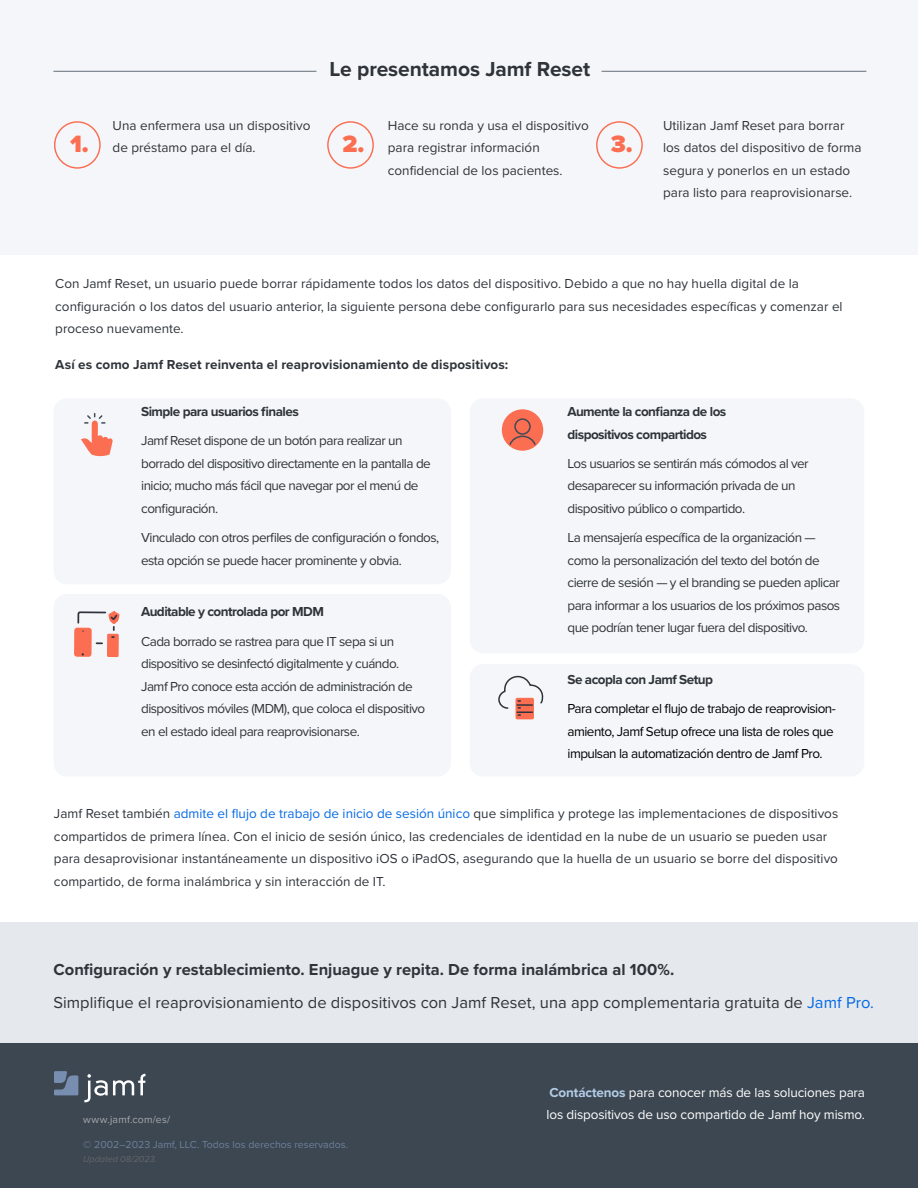
<style>
.page{position:relative;width:918px;height:1188px;background:#fff}
.page>*{position:absolute;margin:0;border:0;box-sizing:border-box;transform-origin:0 0}
.t1{font:900 24.45px "Proxima Nova";color:#fb6e51}
.t2{font:700 21px "Proxima Nova";letter-spacing:-.005em;color:#2f343a}
.t3{font:16.5px/33.3px "Proxima Nova";letter-spacing:.005em;color:#2f343a}
.t4{font:13.5px/22.5px "Proxima Nova";color:#2f343a}
.t5{font:13.5px/22.5px "Proxima Nova";letter-spacing:-.04em;color:#2f343a}
.t6{font:13.5px/22.5px "Proxima Nova";letter-spacing:-.04em;color:#000}
.t7{font:700 13.5px/22.5px "Proxima Nova";letter-spacing:-.04em;color:#2f343a}
.t8{font:13.5px/22.5px "Proxima Nova";letter-spacing:-.01em;color:#fff}
.t9{font:700 13.5px "Proxima Nova";letter-spacing:.01em;color:#2f343a}
.t10{font:10.5px "Proxima Nova";color:#788eb1}
.t11{font:10.5px "Proxima Nova";letter-spacing:.02em;color:#a7a9ac}
.t12{font:italic 9px "Proxima Nova";color:#6d6e71}
.s1{color:#056ae6}
.s2{font-weight:700}
.s3{font-weight:700;color:#b3cce6}
</style>
<div class="page">
<div style="left:53px;top:398px;width:398px;height:186px;background:#f4f6f9;border-radius:14px"></div>
<div style="left:470px;top:398px;width:394px;height:255px;background:#f4f6f9;border-radius:14px"></div>
<div style="left:470px;top:664px;width:394px;height:113px;background:#f4f6f9;border-radius:14px"></div>
<div style="left:53px;top:594px;width:398px;height:183px;background:#f4f6f9;border-radius:14px"></div>
<div style="left:0;top:922px;width:918px;height:246px;background:#e5e8ec"></div>
<div style="left:0;top:0;width:918px;height:255px;background:#f4f6f9"></div>
<div style="left:0;top:1043px;width:918px;height:145px;background:#3d4751"></div>
<svg style="left:84px;top:1074px;width:61px;height:28px"></svg>
<svg style="left:54px;top:1071px;width:24px;height:24px"></svg>
<div style="left:54px;top:121px;width:47px;height:48px;border:1px solid #fb6e51;border-radius:50%"></div>
<div style="left:327px;top:121px;width:47px;height:48px;border:1px solid #fb6e51;border-radius:50%"></div>
<div style="left:596px;top:121px;width:47px;height:48px;border:1px solid #fb6e51;border-radius:50%"></div>
<svg style="left:81px;top:413px;width:32px;height:43px"></svg>
<div style="left:107px;top:634px;width:12px;height:23px;background:#fb6e51;border-radius:2px"></div>
<div style="left:74px;top:628px;width:18px;height:29px;background:#fb6e51;border-radius:3px"></div>
<svg style="left:77px;top:611px;width:42px;height:33px"></svg>
<div style="left:502px;top:409px;width:41px;height:42px;background:#fb6e51;border-radius:50%"></div>
<div style="left:514px;top:418px;width:17px;height:17px;border:2px solid #424a54;border-radius:50%"></div>
<svg style="left:508px;top:435px;width:29px;height:11px"></svg>
<div style="left:516px;top:698px;width:18px;height:21px;background:#fb6e51;border-radius:2px"></div>
<svg style="left:498px;top:675px;width:46px;height:41px"></svg>
<hr style="left:53px;top:71px;width:263px;height:1px;background:#656d78">
<hr style="left:602px;top:71px;width:264px;height:1px;background:#656d78">
<h2 class="t2" style="left:329px;top:53px;width:262px">Le presentamos Jamf Reset</h2>
<p class="t4" style="left:113px;top:114px;width:199px">Una enfermera usa un dispositivo de préstamo para el día.</p>
<p class="t4" style="left:388px;top:114px;width:203px">Hace su ronda y usa el dispositivo para registrar información confidencial de los pacientes.</p>
<p class="t4" style="left:663px;top:114px;width:200px">Utilizan Jamf Reset para borrar los datos del dispositivo de forma segura y ponerlos en un estado para listo para reaprovisionarse.</p>
<h1 class="t1" style="left:70px;top:125px;width:20px">1.</h1>
<h1 class="t1" style="left:343px;top:125px;width:23px">2.</h1>
<h1 class="t1" style="left:611px;top:125px;width:24px">3.</h1>
<p class="t4" style="left:55px;top:272px;width:789px">Con Jamf Reset, un usuario puede borrar rápidamente todos los datos del dispositivo. Debido a que no hay huella digital de la configuración o los datos del usuario anterior, la siguiente persona debe configurarlo para sus necesidades específicas y comenzar el proceso nuevamente.</p>
<p class="t9" style="left:55px;top:355px;width:455px">Así es como Jamf Reset reinventa el reaprovisionamiento de dispositivos:</p>
<p class="t7" style="left:141px;top:400px;width:159px">Simple para usuarios finales</p>
<p class="t5" style="left:141px;top:429px;width:291px">Jamf Reset dispone de un botón para realizar un borrado del dispositivo directamente en la pantalla de inicio; mucho más fácil que navegar por el menú de configuración.</p>
<p class="t5" style="left:141px;top:526px;width:300px">Vinculado con otros perfiles de configuración o fondos, esta opción se puede hacer prominente y obvia.</p>
<p class="t7" style="left:141px;top:600px;width:184px">Auditable y controlada por MDM</p>
<p class="t5" style="left:141px;top:629px;width:286px">Cada borrado se rastrea para que IT sepa si un dispositivo se desinfectó digitalmente y cuándo.<br>Jamf Pro conoce esta acción de administración de dispositivos móviles (MDM), que coloca el dispositivo en el estado ideal para reaprovisionarse.</p>
<p class="t7" style="left:568px;top:400px;width:160px">Aumente la confianza de los dispositivos compartidos</p>
<p class="t5" style="left:568px;top:451px;width:243px">Los usuarios se sentirán más cómodos al ver desaparecer su información privada de un dispositivo público o compartido.</p>
<p class="t5" style="left:568px;top:526px;width:274px">La mensajería específica de la organización — como la personalización del texto del botón de cierre de sesión — y el branding se pueden aplicar para informar a los usuarios de los próximos pasos que podrían tener lugar fuera del dispositivo.</p>
<p class="t7" style="left:568px;top:668px;width:147px">Se acopla con Jamf Setup</p>
<p class="t6" style="left:568px;top:697px;width:270px">Para completar el flujo de trabajo de reaprovision&shy;amiento, Jamf Setup ofrece una lista de roles que impulsan la automatización dentro de Jamf Pro.</p>
<p class="t4" style="left:54px;top:802px;width:786px">Jamf Reset también <span class="s1">admite el flujo de trabajo de inicio de sesión único</span> que simplifica y protege las implementaciones de dispositivos compartidos de primera línea. Con el inicio de sesión único, las credenciales de identidad en la nube de un usuario se pueden usar para desaprovisionar instantáneamente un dispositivo iOS o iPadOS, asegurando que la huella de un usuario se borre del dispositivo compartido, de forma inalámbrica y sin interacción de IT.</p>
<p class="t3" style="left:53px;top:952px;width:822px"><span class="s2">Configuración y restablecimiento. Enjuague y repita. De forma inalámbrica al 100%.<br></span>Simplifique el reaprovisionamiento de dispositivos con Jamf Reset, una app complementaria gratuita de <span class="s1">Jamf Pro.</span></p>
<p class="t11" style="left:83px;top:1111px;width:89px">www.jamf.com/es/</p>
<p class="t10" style="left:83px;top:1136px;width:266px">© 2002–2023 Jamf, LLC. Todos los derechos reservados.</p>
<p class="t12" style="left:83px;top:1152px;width:75px">Updated 08/2023.</p>
<p class="t8" style="left:547px;top:1081px;width:320px"><span class="s3">Contáctenos</span> para conocer más de las soluciones para los dispositivos de uso compartido de Jamf hoy mismo.</p>
</div>
